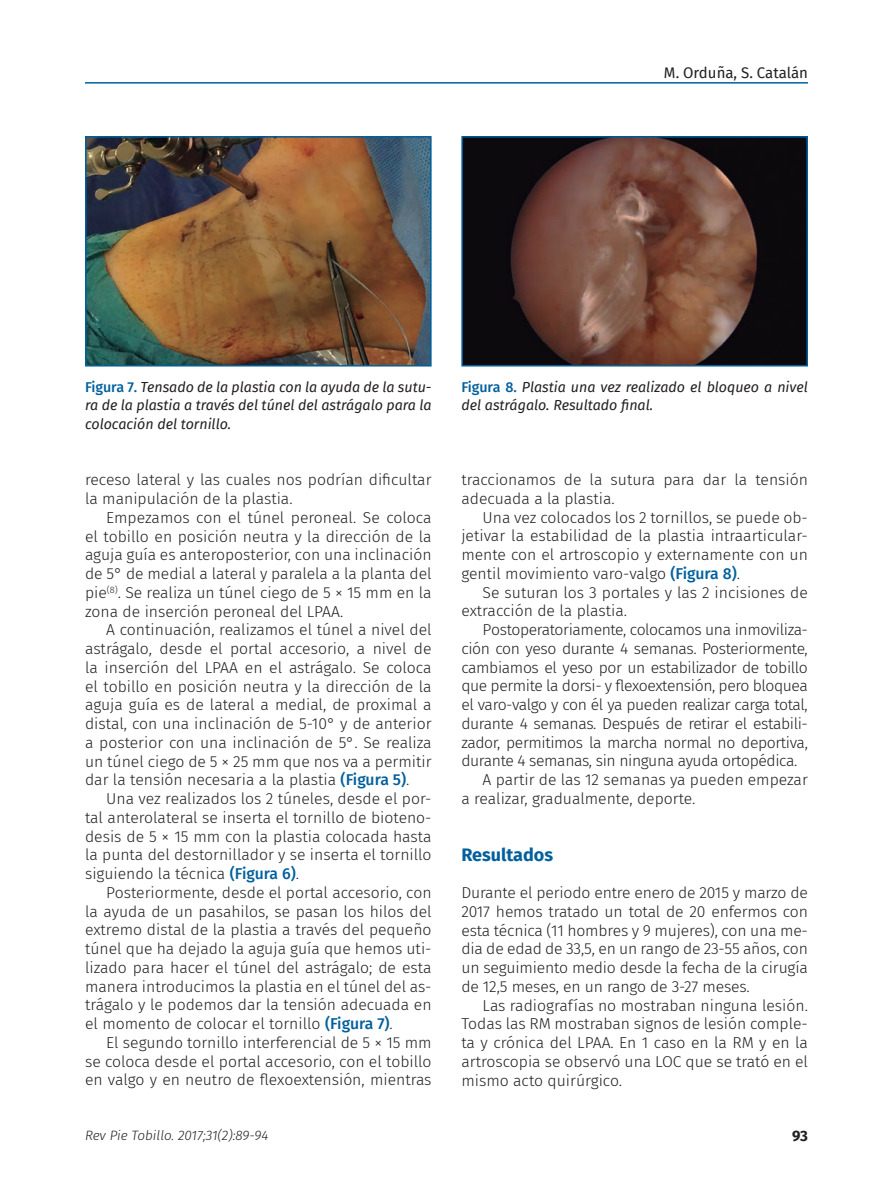
<style>
.page{position:relative;width:893px;height:1191px;background:#fff}
.page>*{position:absolute;margin:0;border:0;box-sizing:border-box;transform-origin:0 0}
.Ladillo{font:700 18px "Fira Sans";color:#00609d}
.Párrafo_general{font:300 15.75px/18.8px "Fira Sans";color:#231f20;text-align:justify}
.Primer_párrafo{font:300 15.75px/18.8px "Fira Sans";letter-spacing:-.01em;color:#231f20;text-align:justify}
.t1{font:15px "Fira Sans";color:#231f20}
.t2{font:700 15px "Fira Sans";color:#231f20}
.Pie_de_foto{font:italic 14.25px/18.8px "Fira Sans";color:#231f20;text-align:justify}
.t3{font:italic 300 13.5px "Fira Sans";color:#231f20}
.s1{font-weight:500;font-style:normal;color:#00609d}
.s2{font-weight:500;color:#00609d}
</style>
<div class="page">
<hr style="left:85px;top:82px;width:723px;height:2px;background:#00609d">
<img style="left:88px;top:139px;width:341px;height:224px">
<div style="left:85px;top:136px;width:347px;height:230px;border:2px solid #00609d"></div>
<img style="left:464px;top:139px;width:341px;height:224px">
<div style="left:461px;top:136px;width:347px;height:230px;border:2px solid #00609d"></div>
<p class="t1" style="left:664px;top:61px;width:145px">M. Orduña, S. Catalán</p>
<p class="Pie_de_foto" style="left:85px;top:377px;width:348px"><span class="s1">Figura 7.</span> Tensado de la plastia con la ayuda de la sutu&shy;ra de la plastia a través del túnel del astrágalo para la colocación del tornillo.</p>
<p class="Pie_de_foto" style="left:461px;top:377px;width:348px"><span class="s1">Figura 8.</span> Plastia una vez realizado el bloqueo a nivel del astrágalo. Resultado final.</p>
<p class="Párrafo_general" style="left:85px;top:470px;width:348px">receso lateral y las cuales nos podrían dificultar la manipulación de la plastia.</p>
<p class="Párrafo_general" style="left:85px;top:508px;width:348px;text-indent:21px">Empezamos con el túnel peroneal. Se coloca el tobillo en posición neutra y la dirección de la aguja guía es anteroposterior, con una inclinación de 5° de medial a lateral y paralela a la planta del pie<sup>(8)</sup>. Se realiza un túnel ciego de 5 × 15 mm en la zona de inserción peroneal del LPAA.</p>
<p class="Párrafo_general" style="left:85px;top:620px;width:348px;text-indent:21px">A continuación, realizamos el túnel a nivel del astrágalo, desde el portal accesorio, a nivel de la inserción del LPAA en el astrágalo. Se coloca el tobillo en posición neutra y la dirección de la aguja guía es de lateral a medial, de proximal a distal, con una inclinación de 5-10° y de anterior a posterior con una inclinación de 5°. Se realiza un túnel ciego de 5 × 25 mm que nos va a permitir dar la tensión necesaria a la plastia <span class="s2">(Figura 5)</span>.</p>
<p class="Párrafo_general" style="left:85px;top:789px;width:348px;text-indent:21px">Una vez realizados los 2 túneles, desde el por&shy;tal anterolateral se inserta el tornillo de bioteno&shy;desis de 5 × 15 mm con la plastia colocada hasta la punta del destornillador y se inserta el tornillo siguiendo la técnica <span class="s2">(Figura 6)</span>.</p>
<p class="Párrafo_general" style="left:85px;top:883px;width:348px;text-indent:21px">Posteriormente, desde el portal accesorio, con la ayuda de un pasahilos, se pasan los hilos del extremo distal de la plastia a través del pequeño túnel que ha dejado la aguja guía que hemos uti&shy;lizado para hacer el túnel del astrágalo; de esta manera introducimos la plastia en el túnel del as&shy;trágalo y le podemos dar la tensión adecuada en el momento de colocar el tornillo <span class="s2">(Figura 7)</span>.</p>
<p class="Párrafo_general" style="left:85px;top:1033px;width:348px;text-indent:21px">El segundo tornillo interferencial de 5 × 15 mm se coloca desde el portal accesorio, con el tobillo en valgo y en neutro de flexoextensión, mientras</p>
<p class="t3" style="left:85px;top:1125px;width:185px">Rev Pie Tobillo. 2017;31(2):89-94</p>
<p class="Párrafo_general" style="left:461px;top:470px;width:348px">traccionamos de la sutura para dar la tensión adecuada a la plastia.</p>
<p class="Párrafo_general" style="left:461px;top:508px;width:348px;text-indent:21px">Una vez colocados los 2 tornillos, se puede ob&shy;jetivar la estabilidad de la plastia intraarticular&shy;mente con el artroscopio y externamente con un gentil movimiento varo-valgo <span class="s2">(Figura 8)</span>.</p>
<p class="Párrafo_general" style="left:461px;top:583px;width:348px;text-indent:21px">Se suturan los 3 portales y las 2 incisiones de extracción de la plastia.</p>
<p class="Párrafo_general" style="left:461px;top:620px;width:348px;text-indent:21px">Postoperatoriamente, colocamos una inmoviliza&shy;ción con yeso durante 4 semanas. Posteriormente, cambiamos el yeso por un estabilizador de tobillo que permite la dorsi- y flexoextensión, pero bloquea el varo-valgo y con él ya pueden realizar carga total, durante 4 semanas. Después de retirar el estabili&shy;zador, permitimos la marcha normal no deportiva, durante 4 semanas, sin ninguna ayuda ortopédica.</p>
<p class="Párrafo_general" style="left:461px;top:770px;width:348px;text-indent:21px">A partir de las 12 semanas ya pueden empezar a realizar, gradualmente, deporte.</p>
<p class="Ladillo" style="left:461px;top:839px;width:93px">Resultados</p>
<p class="Primer_párrafo" style="left:461px;top:883px;width:348px">Durante el periodo entre enero de 2015 y marzo de 2017 hemos tratado un total de 20 enfermos con esta técnica (11 hombres y 9 mujeres), con una me&shy;dia de edad de 33,5, en un rango de 23-55 años, con un seguimiento medio desde la fecha de la cirugía de 12,5 meses, en un rango de 3-27 meses.</p>
<p class="Párrafo_general" style="left:461px;top:995px;width:348px;text-indent:21px">Las radiografías no mostraban ninguna lesión.<br>Todas las RM mostraban signos de lesión comple&shy;ta y crónica del LPAA. En 1 caso en la RM y en la artroscopia se observó una LOC que se trató en el mismo acto quirúrgico.</p>
<p class="t2" style="left:792px;top:1123px;width:17px">93</p>
</div>
